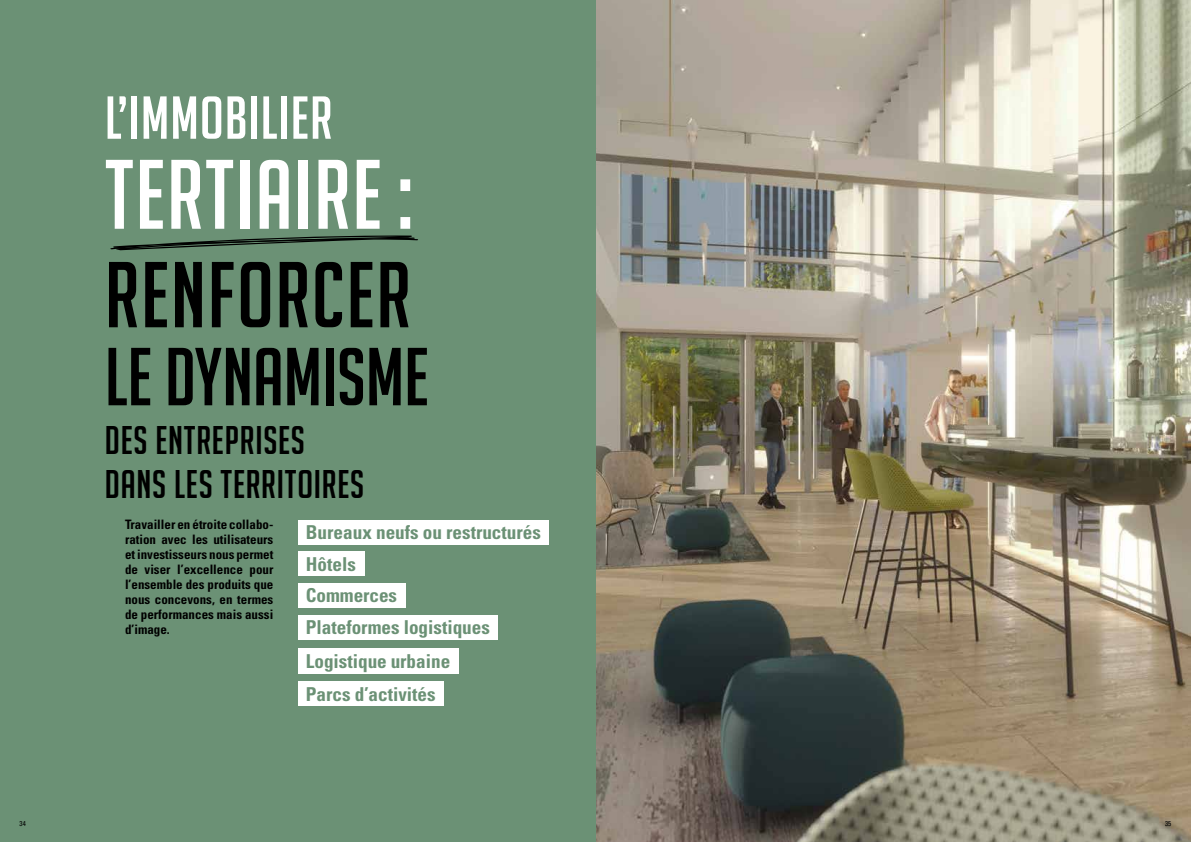
<style>
.page{position:relative;width:1191px;height:842px;background:#fff}
.page>*{position:absolute;margin:0;border:0;box-sizing:border-box;transform-origin:0 0}
.t1{font:96px "Big Noodle Titling";letter-spacing:.02em;color:#fff}
.t2{font:91px "Big Noodle Titling";letter-spacing:.02em;color:#000}
.t3{font:80px "Big Noodle Titling";color:#000}
.t4{font:59px "Big Noodle Titling";letter-spacing:.02em;color:#fff}
.t5{font:39px/44px "Big Noodle Titling";letter-spacing:.02em;color:#000}
.t6{font:700 condensed 19.2px/31.7px "Univers LT Std";color:#6b9175}
.t7{font:700 condensed 13px/15px "Univers LT Std";color:#000;text-align:justify}
.t8{font:condensed 7px "Univers LT Std";color:#000}
</style>
<div class="page">
<img style="left:595px;top:0;width:596px;height:842px">
<div style="left:0;top:0;width:595px;height:842px;background:#6b9175"></div>
<svg style="left:110px;top:235px;width:308px;height:15px"></svg>
<div style="left:298px;top:520px;width:251px;height:24px;background:#fff"></div>
<div style="left:298px;top:552px;width:66px;height:24px;background:#fff"></div>
<div style="left:298px;top:583px;width:107px;height:24px;background:#fff"></div>
<div style="left:298px;top:615px;width:200px;height:24px;background:#fff"></div>
<div style="left:298px;top:648px;width:160px;height:25px;background:#fff"></div>
<div style="left:298px;top:682px;width:145px;height:24px;background:#fff"></div>
<h3 class="t4" style="left:105px;top:86px;width:229px">L’IMMOBILIER</h3>
<h1 class="t1" style="left:105px;top:143px;width:310px">TERTIAIRE:</h1>
<h2 class="t2" style="left:105px;top:246px;width:307px">RENFORCER</h2>
<h3 class="t3" style="left:105px;top:334px;width:325px">LE DYNAMISME</h3>
<h3 class="t5" style="left:105px;top:418px;width:261px">DES ENTREPRISES<br>DANS LES TERRITOIRES</h3>
<h3 class="t6" style="left:306px;top:516px;width:236px">Bureaux neufs ou restructurés<br>Hôtels<br>Commerces<br>Plateformes logistiques</h3>
<h3 class="t6" style="left:306px;top:644px;width:146px;line-height:32.8px">Logistique urbaine<br>Parcs d’activités</h3>
<p class="t7" style="left:125px;top:517px;width:150px">Travailler en étroite collabo&shy;ration avec les utilisateurs et investisseurs nous permet de viser l’excellence pour l’ensemble des produits que nous concevons, en termes de performances mais aussi d’image.</p>
<p class="t8" style="left:20px;top:819px;width:8px">34</p>
<p class="t8" style="left:1165px;top:819px;width:8px">35</p>
</div>
